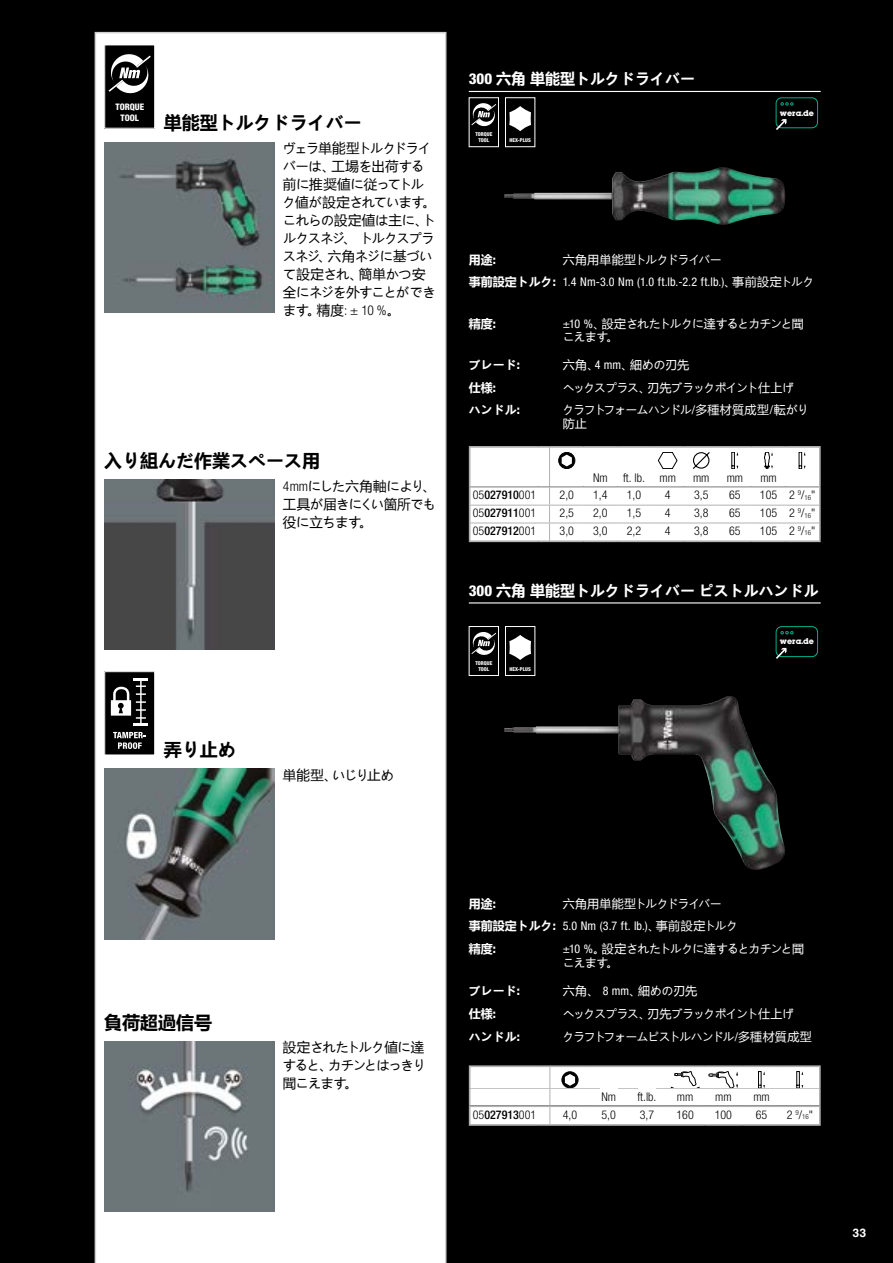
<style>
.page{position:relative;width:893px;height:1263px;background:#000}
.page>*{position:absolute;margin:0;border:0;box-sizing:border-box;transform-origin:0 0}
.t1{font:700 18px "Microsoft Ya Hei";color:#000}
.t2{font:700 15px "Microsoft Ya Hei";color:#fff}
.t3{font:13.5px/18px "Microsoft Ya Hei";letter-spacing:-.05em;color:#000}
.t4{font:13.5px/18px "Microsoft Ya Hei";letter-spacing:-.085em;color:#000}
.t5{font:12px/13.5px "Microsoft Ya Hei";letter-spacing:-.065em;color:#fff}
.t6{font:300 condensed 12px "Helvetica Neue LTW1 G";color:#000}
.t7{font:condensed 12px "Helvetica Neue LTW1 G";letter-spacing:.01em;color:#fff}
.t8{font:500 condensed 12px "Helvetica Neue LTW1 G";color:#000}
.t9{font:12px "Microsoft Ya Hei";letter-spacing:-.09em;color:#fff}
.t10{font:700 12px "Microsoft Ya Hei";color:#fff}
.t11{font:700 12px "Helvetica World";color:#fff}
.t12{font:800 condensed 9px/10.6px "Helvetica Neue LT Std";color:#fff;text-align:center}
.t13{font:700 7.35px "Lubalin";color:#fff}
.t14{font:800 condensed 5.25px/6.1px "Helvetica Neue LT Std";color:#fff;text-align:center}
.s1{font-family:"Helvetica Neue LTW1 G";font-weight:300;font-stretch:condensed}
.s2{font-family:"Helvetica Neue LTW1 G";font-weight:800;font-stretch:condensed}
.s3{font-family:"Microsoft Ya Hei";font-weight:700;font-stretch:normal}
.s4{font-weight:800}
.s5{font-family:"Microsoft Ya Hei";font-stretch:normal}
.s6{font-family:"Helvetica Neue LTW1 G";font-stretch:condensed}
.s7{font-weight:300}
.s8{font-size:6.9px}
</style>
<div class="page">
<div style="left:95px;top:32px;width:351px;height:1231px;background:#fff"></div>
<svg style="left:469px;top:446px;width:352px;height:96px"></svg>
<hr style="left:550px;top:540px;width:34px;height:2px;background:#b3b2b2">
<hr style="left:584px;top:540px;width:33px;height:2px;background:#b3b2b2">
<hr style="left:617px;top:540px;width:34px;height:2px;background:#b3b2b2">
<hr style="left:651px;top:540px;width:33px;height:2px;background:#b3b2b2">
<hr style="left:684px;top:540px;width:34px;height:2px;background:#b3b2b2">
<hr style="left:718px;top:540px;width:34px;height:2px;background:#b3b2b2">
<hr style="left:752px;top:540px;width:33px;height:2px;background:#b3b2b2">
<hr style="left:785px;top:540px;width:36px;height:2px;background:#b3b2b2">
<svg style="left:469px;top:1065px;width:352px;height:61px"></svg>
<hr style="left:550px;top:1124px;width:40px;height:2px;background:#b3b2b2">
<hr style="left:590px;top:1124px;width:38px;height:2px;background:#b3b2b2">
<hr style="left:628px;top:1124px;width:38px;height:2px;background:#b3b2b2">
<hr style="left:666px;top:1124px;width:38px;height:2px;background:#b3b2b2">
<hr style="left:704px;top:1124px;width:38px;height:2px;background:#b3b2b2">
<hr style="left:742px;top:1124px;width:39px;height:2px;background:#b3b2b2">
<hr style="left:781px;top:1124px;width:40px;height:2px;background:#b3b2b2">
<div style="left:105px;top:45px;width:50px;height:83px;background:#000"></div>
<div style="left:104px;top:44px;width:51px;height:85px;border:1px solid #fff"></div>
<svg style="left:109px;top:54px;width:42px;height:40px"></svg>
<img style="left:104px;top:480px;width:170px;height:170px">
<div style="left:105px;top:672px;width:50px;height:83px;background:#000"></div>
<div style="left:104px;top:671px;width:51px;height:84px;border:1px solid #fff"></div>
<svg style="left:113px;top:732px;width:33px;height:17px"></svg>
<svg style="left:111px;top:678px;width:37px;height:48px"></svg>
<img style="left:104px;top:769px;width:170px;height:170px">
<img style="left:104px;top:142px;width:170px;height:170px">
<img style="left:104px;top:1041px;width:170px;height:170px">
<div style="left:469px;top:97px;width:30px;height:50px;border:1px solid #fff"></div>
<svg style="left:471px;top:103px;width:25px;height:24px"></svg>
<div style="left:505px;top:97px;width:30px;height:50px;border:1px solid #fff"></div>
<svg style="left:509px;top:106px;width:22px;height:25px"></svg>
<img style="left:504px;top:167px;width:281px;height:58px">
<div style="left:469px;top:626px;width:30px;height:50px;border:1px solid #fff"></div>
<svg style="left:471px;top:632px;width:25px;height:23px"></svg>
<div style="left:505px;top:626px;width:30px;height:50px;border:1px solid #fff"></div>
<svg style="left:509px;top:635px;width:22px;height:25px"></svg>
<img style="left:504px;top:696px;width:281px;height:174px">
<hr style="left:469px;top:91px;width:352px;height:1px;background:#fff">
<hr style="left:469px;top:602px;width:352px;height:1px;background:#fff">
<svg style="left:776px;top:97px;width:42px;height:33px"></svg>
<svg style="left:776px;top:626px;width:42px;height:33px"></svg>
<p class="t12" style="left:115px;top:102px;width:30px">TORQUE<br>TOOL</p>
<h1 class="t1" style="left:164px;top:110px;width:200px">単能型トルクドライバー</h1>
<p class="t3" style="left:283px;top:139px;width:155px">ヴェラ単能型トルクドライバーは、工場を出荷する前に推奨値に従ってトルク値が設定されています。これらの設定値は主に、トルクスネジ、トルクスプラスネジ、六角ネジに基づいて設定され、簡単かつ安全にネジを外すことができます。精度<span class="s1">: ± 10 %</span>。</p>
<h1 class="t1" style="left:104px;top:448px;width:217px">入り組んだ作業スペース用</h1>
<p class="t3" style="left:283px;top:476px;width:155px;text-align:justify"><span class="s1">4mm</span>にした六角軸により、工具が届きにくい箇所でも役に立ちます。</p>
<h1 class="t1" style="left:164px;top:737px;width:74px">弄り止め</h1>
<p class="t3" style="left:283px;top:765px;width:113px">単能型、いじり止め</p>
<p class="t2" style="left:469px;top:68px;width:228px"><span class="s2">300</span> 六角単能型トルクドライバー</p>
<p class="t14" style="left:475px;top:131px;width:18px">TORQUE<br>TOOL</p>
<p class="t14" style="left:509px;top:137px;width:23px">HEX-PLUS</p>
<p class="t13" style="left:780px;top:107px;width:36px">wera.de</p>
<p class="t10" style="left:469px;top:251px;width:29px">用途<span class="s2">:</span></p>
<p class="t5" style="left:563px;top:252px;width:161px">六角用単能型トルクドライバー</p>
<p class="t7" style="left:469px;top:275px;width:348px"><span class="s3">事前設定トルク</span><span class="s4">:</span> 1.4 Nm-3.0 Nm (1.0 ft.lb.-2.2 ft.lb.)<span class="s5">、事前設定トルク</span></p>
<p class="t10" style="left:469px;top:315px;width:29px">精度<span class="s2">:</span></p>
<p class="t5" style="left:563px;top:316px;width:243px"><span class="s6">±10 %</span>、設定されたトルクに達するとカチンと聞こえます。</p>
<p class="t10" style="left:469px;top:356px;width:53px">ブレード<span class="s2">:</span></p>
<p class="t5" style="left:563px;top:358px;width:128px">六角、<span class="s6">4 mm</span>、細めの刃先</p>
<p class="t10" style="left:469px;top:379px;width:29px">仕様<span class="s2">:</span></p>
<p class="t9" style="left:563px;top:379px;width:233px">ヘックスプラス、刃先ブラックポイント仕上げ</p>
<p class="t10" style="left:469px;top:401px;width:53px">ハンドル<span class="s2">:</span></p>
<p class="t5" style="left:563px;top:403px;width:248px">クラフトフォームハンドル<span class="s6">/</span>多種材質成型<span class="s6">/</span>転がり防止</p>
<p class="t6" style="left:593px;top:470px;width:16px">Nm</p>
<p class="t6" style="left:623px;top:470px;width:54px">ft. lb. mm</p>
<p class="t6" style="left:693px;top:470px;width:18px">mm</p>
<p class="t6" style="left:727px;top:470px;width:18px">mm</p>
<p class="t6" style="left:760px;top:470px;width:18px">mm</p>
<p class="t8" style="left:473px;top:488px;width:65px"><span class="s7">05</span>027910<span class="s7">001</span></p>
<p class="t6" style="left:560px;top:488px;width:16px">2,0</p>
<p class="t6" style="left:593px;top:488px;width:16px">1,4</p>
<p class="t6" style="left:627px;top:488px;width:16px">1,0</p>
<p class="t6" style="left:665px;top:488px;width:7px">4</p>
<p class="t6" style="left:694px;top:488px;width:16px">3,5</p>
<p class="t6" style="left:729px;top:488px;width:13px">65</p>
<p class="t6" style="left:760px;top:488px;width:57px">105 2 <sup>9</sup>/<span class="s8">16</span>"</p>
<p class="t8" style="left:473px;top:506px;width:65px"><span class="s7">05</span>027911<span class="s7">001</span></p>
<p class="t6" style="left:560px;top:506px;width:16px">2,5</p>
<p class="t6" style="left:593px;top:506px;width:16px">2,0</p>
<p class="t6" style="left:627px;top:506px;width:16px">1,5</p>
<p class="t6" style="left:665px;top:506px;width:7px">4</p>
<p class="t6" style="left:694px;top:506px;width:16px">3,8</p>
<p class="t6" style="left:729px;top:506px;width:13px">65</p>
<p class="t6" style="left:760px;top:506px;width:57px">105 2 <sup>9</sup>/<span class="s8">16</span>"</p>
<p class="t8" style="left:473px;top:524px;width:65px"><span class="s7">05</span>027912<span class="s7">001</span></p>
<p class="t6" style="left:560px;top:524px;width:16px">3,0</p>
<p class="t6" style="left:593px;top:524px;width:16px">3,0</p>
<p class="t6" style="left:627px;top:524px;width:16px">2,2</p>
<p class="t6" style="left:665px;top:524px;width:7px">4</p>
<p class="t6" style="left:694px;top:524px;width:16px">3,8</p>
<p class="t6" style="left:729px;top:524px;width:13px">65</p>
<p class="t6" style="left:760px;top:524px;width:57px">105 2 <sup>9</sup>/<span class="s8">16</span>"</p>
<p class="t2" style="left:469px;top:580px;width:352px"><span class="s2">300</span> 六角単能型トルクドライバーピストルハンドル</p>
<p class="t14" style="left:475px;top:660px;width:18px">TORQUE<br>TOOL</p>
<p class="t14" style="left:509px;top:666px;width:23px">HEX-PLUS</p>
<p class="t13" style="left:780px;top:636px;width:36px">wera.de</p>
<h1 class="t1" style="left:104px;top:1010px;width:109px">負荷超過信号</h1>
<p class="t4" style="left:283px;top:1038px;width:145px">設定されたトルク値に達すると、カチンとはっきり聞こえます。</p>
<p class="t10" style="left:469px;top:895px;width:29px">用途<span class="s2">:</span></p>
<p class="t5" style="left:563px;top:896px;width:161px">六角用単能型トルクドライバー</p>
<p class="t7" style="left:469px;top:919px;width:271px"><span class="s3">事前設定トルク</span><span class="s4">:</span> 5.0 Nm (3.7 ft. lb.)<span class="s5">、事前設定トルク</span></p>
<p class="t10" style="left:469px;top:940px;width:29px">精度<span class="s2">:</span></p>
<p class="t5" style="left:563px;top:942px;width:243px"><span class="s6">±10 %</span>。設定されたトルクに達するとカチンと聞こえます。</p>
<p class="t10" style="left:469px;top:982px;width:53px">ブレード<span class="s2">:</span></p>
<p class="t5" style="left:563px;top:983px;width:136px">六角、 <span class="s6">8 mm</span>、細めの刃先</p>
<p class="t10" style="left:469px;top:1005px;width:29px">仕様<span class="s2">:</span></p>
<p class="t9" style="left:563px;top:1005px;width:233px">ヘックスプラス、刃先ブラックポイント仕上げ</p>
<p class="t10" style="left:469px;top:1028px;width:53px">ハンドル<span class="s2">:</span></p>
<p class="t5" style="left:563px;top:1029px;width:251px">クラフトフォームピストルハンドル<span class="s6">/</span>多種材質成型</p>
<p class="t6" style="left:601px;top:1090px;width:16px">Nm</p>
<p class="t6" style="left:637px;top:1090px;width:21px">ft.lb.</p>
<p class="t6" style="left:677px;top:1090px;width:18px">mm</p>
<p class="t6" style="left:715px;top:1090px;width:18px">mm</p>
<p class="t6" style="left:753px;top:1090px;width:18px">mm</p>
<p class="t8" style="left:473px;top:1107px;width:65px"><span class="s7">05</span>027913<span class="s7">001</span></p>
<p class="t6" style="left:563px;top:1107px;width:16px">4,0</p>
<p class="t6" style="left:601px;top:1107px;width:16px">5,0</p>
<p class="t6" style="left:640px;top:1107px;width:16px">3,7</p>
<p class="t6" style="left:676px;top:1107px;width:19px">160</p>
<p class="t6" style="left:715px;top:1107px;width:19px">100</p>
<p class="t6" style="left:756px;top:1107px;width:13px">65</p>
<p class="t6" style="left:787px;top:1107px;width:28px">2 <sup>9</sup>/<span class="s8">16</span>"</p>
<p class="t11" style="left:853px;top:1225px;width:15px">33</p>
</div>
